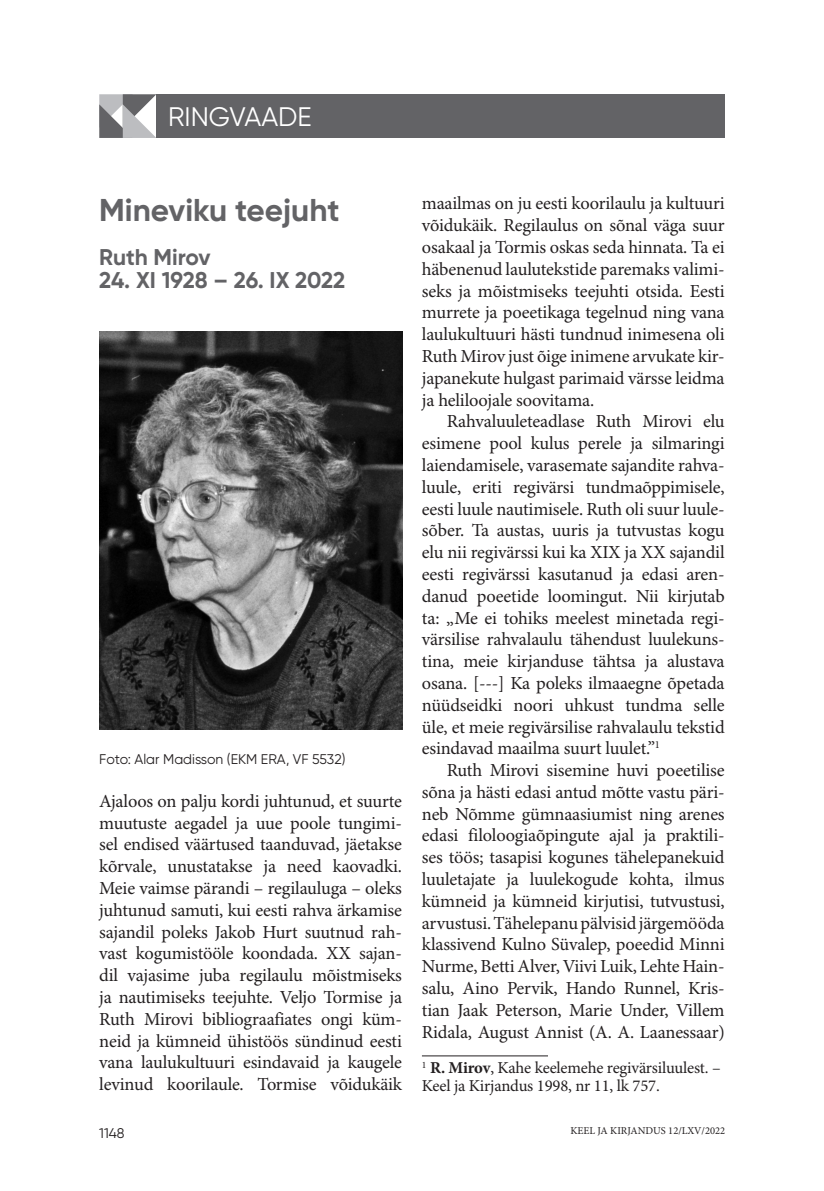
<style>
.page{position:relative;width:824px;height:1191px;background:#fff}
.page>*{position:absolute;margin:0;border:0;box-sizing:border-box;transform-origin:0 0}
.t1{font:700 31.5px "Gilroy";color:#636366}
.t2{font:26.78px "Gilroy";color:#fff}
.t3{font:700 22.75px "Gilroy";letter-spacing:-.01em;color:#636366}
.t4{font:18.38px/21.9px "Minion Pro";letter-spacing:-.01em;color:#231f20;text-align:justify}
.t5{font:16.62px/17.5px "Minion Pro";letter-spacing:-.01em;color:#231f20}
.t6{font:14px "Gilroy";color:#231f20}
.t7{font:10.5px "Minion Pro";color:#231f20}
.s1{font-weight:700}
</style>
<div class="page">
<svg style="left:99px;top:94px;width:57px;height:44px"></svg>
<div style="left:156px;top:94px;width:568px;height:44px;background:#636366"></div>
<img style="left:99px;top:331px;width:303px;height:398px">
<hr style="left:422px;top:1055px;width:126px;height:1px;background:#231f20">
<h2 class="t2" style="left:168px;top:100px;width:145px">RINGVAADE</h2>
<h1 class="t1" style="left:99px;top:190px;width:242px">Mineviku teejuht</h1>
<p class="t3" style="left:99px;top:243px;width:113px">Ruth Mirov</p>
<p class="t3" style="left:99px;top:265px;width:247px">24. XI 1928 – 26. IX 2022</p>
<p class="t6" style="left:99px;top:750px;width:248px">Foto: Alar Madisson (EKM ERA, VF 5532)</p>
<p class="t4" style="left:99px;top:790px;width:304px">Ajaloos on palju kordi juhtunud, et suurte muutuste aegadel ja uue poole tungimi&shy;sel endised väärtused taanduvad, jäetakse kõrvale, unustatakse ja need kaovadki.<br>Meie vaimse pärandi – regilauluga – oleks juhtunud samuti, kui eesti rahva ärkamise sajandil poleks Jakob Hurt suutnud rah&shy;vast kogumistööle koondada. XX sajan&shy;dil vajasime juba regilaulu mõistmiseks ja nautimiseks teejuhte. Veljo Tormise ja Ruth Mirovi bibliograafiates ongi küm&shy;neid ja kümneid ühistöös sündinud eesti vana laulukultuuri esindavaid ja kaugele levinud koorilaule. Tormise võidukäik</p>
<p class="t4" style="left:422px;top:193px;width:304px">maailmas on ju eesti koorilaulu ja kultuuri võidukäik. Regilaulus on sõnal väga suur osakaal ja Tormis oskas seda hinnata. Ta ei häbenenud laulutekstide paremaks valimi&shy;seks ja mõistmiseks teejuhti otsida. Eesti murrete ja poeetikaga tegelnud ning vana laulukultuuri hästi tundnud inimesena oli Ruth Mirov just õige inimene arvukate kir&shy;japanekute hulgast parimaid värsse leidma ja heliloojale soovitama.</p>
<p class="t4" style="left:422px;top:411px;width:304px;text-indent:25px">Rahvaluuleteadlase Ruth Mirovi elu esimene pool kulus perele ja silmaringi laiendamisele, varasemate sajandite rahva&shy;luule, eriti regivärsi tundmaõppimisele, eesti luule nautimisele. Ruth oli suur luule&shy;sõber. Ta austas, uuris ja tutvustas kogu elu nii regivärssi kui ka XIX ja XX sajandil eesti regivärssi kasutanud ja edasi aren&shy;danud poeetide loomingut. Nii kirjutab ta: „Me ei tohiks meelest minetada regi&shy;värsilise rahvalaulu tähendust luulekuns&shy;tina, meie kirjanduse tähtsa ja alustava osana. [--- ] Ka poleks ilmaaegne õpetada nüüdseidki noori uhkust tundma selle üle, et meie regivärsilise rahvalaulu tekstid esindavad maailma suurt luulet.”<sup>1</sup></p>
<p class="t4" style="left:422px;top:760px;width:304px;text-indent:25px">Ruth Mirovi sisemine huvi poeetilise sõna ja hästi edasi antud mõtte vastu päri&shy;neb Nõmme gümnaasiumist ning arenes edasi filoloogiaõpingute ajal ja praktili&shy;ses töös; tasapisi kogunes tähelepanekuid luuletajate ja luulekogude kohta, ilmus kümneid ja kümneid kirjutisi, tutvustusi, arvustusi. Tähelepanu pälvisid järgemööda klassivend Kulno Süvalep, poeedid Minni Nurme, Betti Alver, Viivi Luik, Lehte Hain&shy;salu, Aino Pervik, Hando Runnel, Kris&shy;tian Jaak Peterson, Marie Under, Villem Ridala, August Annist (A. A. Laanessaar)</p>
<p class="t5" style="left:422px;top:1060px;width:300px"><sup>1</sup> <span class="s1">R. Mirov</span>, Kahe keelemehe regivärsiluulest. –<br>Keel ja Kirjandus 1998, nr 11, lk 757.</p>
<p class="t6" style="left:99px;top:1124px;width:27px">1148</p>
<p class="t7" style="left:570px;top:1124px;width:156px">KEEL JA KIRJANDUS 12/LXV/2022</p>
</div>
